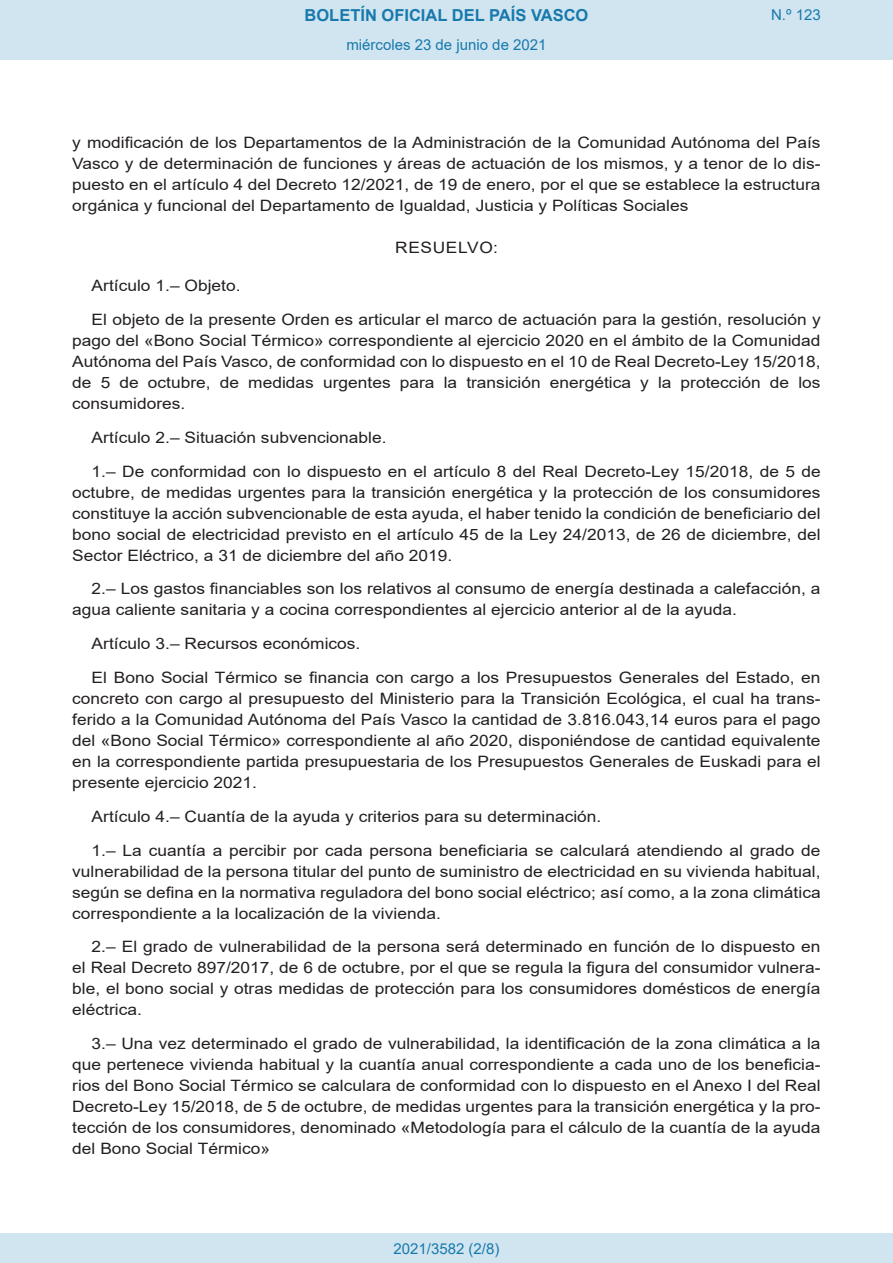
<style>
.page{position:relative;width:893px;height:1263px;background:#fff}
.page>*{position:absolute;margin:0;border:0;box-sizing:border-box;transform-origin:0 0}
.t1{font:700 16.5px "Arial";color:#1879ad}
.BOPVDetalle{font:15.6px/21px "Arial";color:#231f20;text-align:justify;scale:1.11 1}
.BOPVClave{font:15.6px "Arial";letter-spacing:.035em;color:#231f20;scale:1.11 1}
.Paginacion_Centro{font:15px "Arial";color:#1879ad}
</style>
<div class="page">
<div style="left:0;top:0;width:893px;height:60px;background:#d0e5f0"></div>
<div style="left:0;top:1233px;width:893px;height:30px;background:#d0e5f0"></div>
<p class="t1" style="left:305px;top:3px;width:285px">BOLETÍN OFICIAL DEL PAÍS VASCO</p>
<p class="Paginacion_Centro" style="left:346px;top:35px;width:202px">miércoles 23 de junio de 2021</p>
<p class="Paginacion_Centro" style="left:771px;top:5px;width:51px">N.º 123</p>
<p class="BOPVDetalle" style="left:72px;top:132px;width:676px">y modificación de los Departamentos de la Administración de la Comunidad Autónoma del País Vasco y de determinación de funciones y áreas de actuación de los mismos, y a tenor de lo dis&shy;puesto en el artículo 4 del Decreto 12/2021, de 19 de enero, por el que se establece la estructura orgánica y funcional del Departamento de Igualdad, Justicia y Políticas Sociales</p>
<p class="BOPVClave" style="left:395px;top:237px;width:94px">RESUELVO:</p>
<p class="BOPVDetalle" style="left:92px;top:275px;width:136px">Artículo 1.– Objeto.</p>
<p class="BOPVDetalle" style="left:72px;top:309px;width:676px;text-indent:19px">El objeto de la presente Orden es articular el marco de actuación para la gestión, resolución y pago del «Bono Social Térmico» correspondiente al ejercicio 2020 en el ámbito de la Comunidad Autónoma del País Vasco, de conformidad con lo dispuesto en el 10 de Real Decreto-Ley 15/2018, de 5 de octubre, de medidas urgentes para la transición energética y la protección de los consumidores.</p>
<p class="BOPVDetalle" style="left:92px;top:427px;width:267px">Artículo 2.– Situación subvencionable.</p>
<p class="BOPVDetalle" style="left:72px;top:461px;width:676px;text-indent:19px">1.– De conformidad con lo dispuesto en el artículo 8 del Real Decreto-Ley 15/2018, de 5 de octubre, de medidas urgentes para la transición energética y la protección de los consumidores constituye la acción subvencionable de esta ayuda, el haber tenido la condición de beneficiario del bono social de electricidad previsto en el artículo 45 de la Ley 24/2013, de 26 de diciembre, del Sector Eléctrico, a 31 de diciembre del año 2019.</p>
<p class="BOPVDetalle" style="left:72px;top:578px;width:676px;text-indent:19px">2.– Los gastos financiables son los relativos al consumo de energía destinada a calefacción, a agua caliente sanitaria y a cocina correspondientes al ejercicio anterior al de la ayuda.</p>
<p class="BOPVDetalle" style="left:92px;top:633px;width:244px">Artículo 3.– Recursos económicos.</p>
<p class="BOPVDetalle" style="left:72px;top:667px;width:676px;text-indent:19px">El Bono Social Térmico se financia con cargo a los Presupuestos Generales del Estado, en concreto con cargo al presupuesto del Ministerio para la Transición Ecológica, el cual ha trans&shy;ferido a la Comunidad Autónoma del País Vasco la cantidad de 3.816.043,14 euros para el pago del «Bono Social Térmico» correspondiente al año 2020, disponiéndose de cantidad equivalente en la correspondiente partida presupuestaria de los Presupuestos Generales de Euskadi para el presente ejercicio 2021.</p>
<p class="BOPVDetalle" style="left:92px;top:806px;width:461px">Artículo 4.– Cuantía de la ayuda y criterios para su determinación.</p>
<p class="BOPVDetalle" style="left:72px;top:839px;width:676px;text-indent:19px">1.– La cuantía a percibir por cada persona beneficiaria se calculará atendiendo al grado de vulnerabilidad de la persona titular del punto de suministro de electricidad en su vivienda habitual, según se defina en la normativa reguladora del bono social eléctrico; así como, a la zona climática correspondiente a la localización de la vivienda.</p>
<p class="BOPVDetalle" style="left:72px;top:936px;width:676px;text-indent:19px">2.– El grado de vulnerabilidad de la persona será determinado en función de lo dispuesto en el Real Decreto 897/2017, de 6 de octubre, por el que se regula la figura del consumidor vulnera&shy;ble, el bono social y otras medidas de protección para los consumidores domésticos de energía eléctrica.</p>
<p class="BOPVDetalle" style="left:72px;top:1033px;width:676px;text-indent:19px">3.– Una vez determinado el grado de vulnerabilidad, la identificación de la zona climática a la que pertenece vivienda habitual y la cuantía anual correspondiente a cada uno de los beneficia&shy;rios del Bono Social Térmico se calculara de conformidad con lo dispuesto en el Anexo I del Real Decreto-Ley 15/2018, de 5 de octubre, de medidas urgentes para la transición energética y la pro&shy;tección de los consumidores, denominado «Metodología para el cálculo de la cuantía de la ayuda del Bono Social Térmico»</p>
<p class="Paginacion_Centro" style="left:393px;top:1238px;width:107px">2021/3582 (2/8)</p>
</div>
